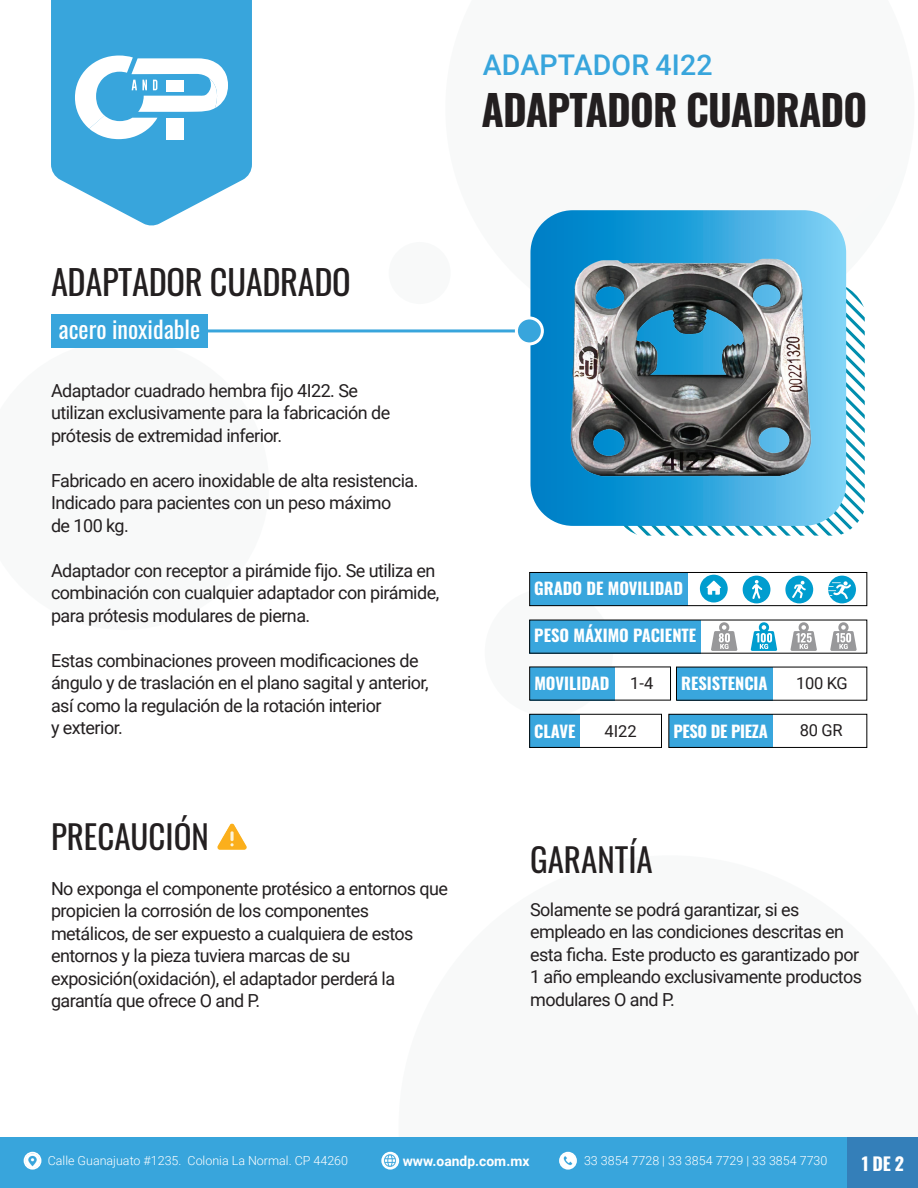
<style>
.page{position:relative;width:918px;height:1188px;background:#fff}
.page>*{position:absolute;margin:0;border:0;box-sizing:border-box;transform-origin:0 0}
.t1{font:700 42px "Oswald";letter-spacing:-.02em;color:#231f20}
.t2{font:34.5px "Oswald";letter-spacing:-.01em;color:#231f20}
.t3{font:33px "Oswald";color:#231f20}
.t4{font:500 28.5px "Roboto";letter-spacing:.005em;color:#38a5dc}
.t5{font:24px "Oswald";color:#fff}
.t6{font:18px/22.5px "Roboto";letter-spacing:-.03em;color:#231f20}
.t7{font:700 18px "Oswald";color:#fff}
.t8{font:700 16.5px "Oswald";color:#fff}
.t9{font:16.5px "Roboto";letter-spacing:-.02em;color:#231f20}
.t10{font:700 16.5px "Oswald";letter-spacing:-.02em;color:#fff}
.t11{font:700 13.8px "Roboto";color:#fff}
.t12{font:300 12.45px "Roboto";color:#fff}
.s1{font-family:"Roboto";font-weight:400;color:#231f20}
</style>
<div class="page">
<svg style="left:485px;top:588px;width:128px;height:128px"></svg>
<div style="left:389px;top:242px;width:62px;height:62px;background:#f8f9f9;border-radius:31px"></div>
<div style="left:0;top:1137px;width:848px;height:51px;background:#38a5dc"></div>
<div style="left:848px;top:1137px;width:70px;height:51px;background:#347fb9"></div>
<svg style="left:51px;top:0;width:201px;height:226px;fill:#38a5dc"></svg>
<svg style="left:75px;top:56px;width:153px;height:83px"></svg>
<svg style="left:24px;top:1152px;width:17px;height:18px"></svg>
<img style="left:25px;top:1153px;width:15px;height:15px">
<svg style="left:381px;top:1152px;width:18px;height:18px"></svg>
<div style="left:383px;top:1154px;width:14px;height:14px;background:#f8fcfd;border-radius:50%"></div>
<img style="left:383px;top:1153px;width:15px;height:15px;border-radius:8px">
<svg style="left:559px;top:1152px;width:18px;height:18px"></svg>
<img style="left:560px;top:1153px;width:16px;height:15px;border-radius:8px">
<svg style="left:624px;top:282px;width:241px;height:254px"></svg>
<svg style="left:530px;top:210px;width:316px;height:316px;background:#33a2da"></svg>
<div style="left:51px;top:314px;width:156px;height:34px;background:#38a5dc"></div>
<hr style="left:207px;top:329px;width:333px;height:3px;background:#38a5dc">
<div style="left:516px;top:318px;width:26px;height:26px;background:#38a5dc;border-radius:50%"></div>
<div style="left:515px;top:316px;width:29px;height:29px;border:3px solid #fff;border-radius:50%"></div>
<div style="left:530px;top:714px;width:50px;height:33px;background:#39a6dd"></div>
<div style="left:529px;top:714px;width:133px;height:34px;border:1px solid #000"></div>
<div style="left:530px;top:667px;width:84px;height:33px;background:#39a6dd"></div>
<img style="left:217px;top:823px;width:30px;height:27px">
<div style="left:669px;top:714px;width:103px;height:33px;background:#39a6dd"></div>
<div style="left:668px;top:714px;width:199px;height:34px;border:1px solid #000"></div>
<div style="left:677px;top:667px;width:95px;height:33px;background:#39a6dd"></div>
<div style="left:530px;top:620px;width:171px;height:33px;background:#39a6dd"></div>
<svg style="left:711px;top:622px;width:26px;height:29px"></svg>
<svg style="left:751px;top:622px;width:26px;height:29px"></svg>
<svg style="left:790px;top:622px;width:27px;height:29px"></svg>
<svg style="left:830px;top:622px;width:27px;height:29px"></svg>
<div style="left:530px;top:572px;width:157px;height:34px;background:#39a6dd"></div>
<div style="left:529px;top:572px;width:338px;height:34px;border:1px solid #000"></div>
<svg style="left:828px;top:576px;width:28px;height:27px"></svg>
<svg style="left:785px;top:576px;width:28px;height:27px"></svg>
<svg style="left:743px;top:576px;width:27px;height:27px"></svg>
<svg style="left:700px;top:575px;width:28px;height:27px"></svg>
<img style="left:561px;top:239px;width:276px;height:260px">
<h3 class="t4" style="left:483px;top:45px;width:231px">ADAPTADOR 4I22</h3>
<h1 class="t1" style="left:482px;top:87px;width:387px">ADAPTADOR CUADRADO</h1>
<h2 class="t2" style="left:51px;top:251px;width:301px">ADAPTADOR CUADRADO</h2>
<h3 class="t5" style="left:59px;top:308px;width:143px">acero inoxidable</h3>
<p class="t6" style="left:51px;top:378px;width:341px">Adaptador cuadrado hembra fijo 4I22. Se utilizan exclusivamente para la fabricación de prótesis de extremidad inferior.</p>
<p class="t6" style="left:51px;top:468px;width:369px">Fabricado en acero inoxidable de alta resistencia.<br>Indicado para pacientes con un peso máximo<br>de 100 kg.</p>
<p class="t6" style="left:51px;top:558px;width:390px">Adaptador con receptor a pirámide fijo. Se utiliza en combinación con cualquier adaptador con pirámide, para prótesis modulares de pierna.</p>
<p class="t6" style="left:51px;top:648px;width:379px">Estas combinaciones proveen modificaciones de ángulo y de traslación en el plano sagital y anterior, así como la regulación de la rotación interior<br>y exterior.</p>
<h3 class="t3" style="left:51px;top:807px;width:159px">PRECAUCIÓN</h3>
<p class="t6" style="left:51px;top:876px;width:399px">No exponga el componente protésico a entornos que propicien la corrosión de los componentes metálicos, de ser expuesto a cualquiera de estos entornos y la pieza tuviera marcas de su exposición(oxidación), el adaptador perderá la garantía que ofrece O and P.</p>
<p class="t8" style="left:534px;top:579px;width:150px">GRADO DE MOVILIDAD</p>
<p class="t8" style="left:534px;top:627px;width:163px">PESO MÁXIMO PACIENTE</p>
<p class="t8" style="left:534px;top:675px;width:120px">MOVILIDAD <span class="s1">1-4</span></p>
<p class="t9" style="left:605px;top:719px;width:34px">4I22</p>
<p class="t10" style="left:673px;top:722px;width:96px">PESO DE PIEZA</p>
<p class="t9" style="left:800px;top:719px;width:44px">80 GR</p>
<p class="t8" style="left:681px;top:675px;width:88px">RESISTENCIA</p>
<p class="t9" style="left:796px;top:672px;width:53px">100 KG</p>
<p class="t8" style="left:534px;top:722px;width:43px">CLAVE</p>
<h3 class="t3" style="left:530px;top:830px;width:124px">GARANTÍA</h3>
<p class="t6" style="left:530px;top:897px;width:334px">Solamente se podrá garantizar, si es empleado en las condiciones descritas en esta ficha. Este producto es garantizado por 1 año empleando exclusivamente productos modulares O and P.</p>
<p class="t12" style="left:48px;top:1152px;width:302px">Calle Guanajuato #1235. Colonia La Normal. CP 44260</p>
<p class="t11" style="left:403px;top:1151px;width:128px">www.oandp.com.mx</p>
<p class="t12" style="left:584px;top:1152px;width:245px">33 3854 7728 | 33 3854 7729 | 33 3854 7730</p>
<p class="t7" style="left:862px;top:1155px;width:44px">1 DE 2</p>
</div>
